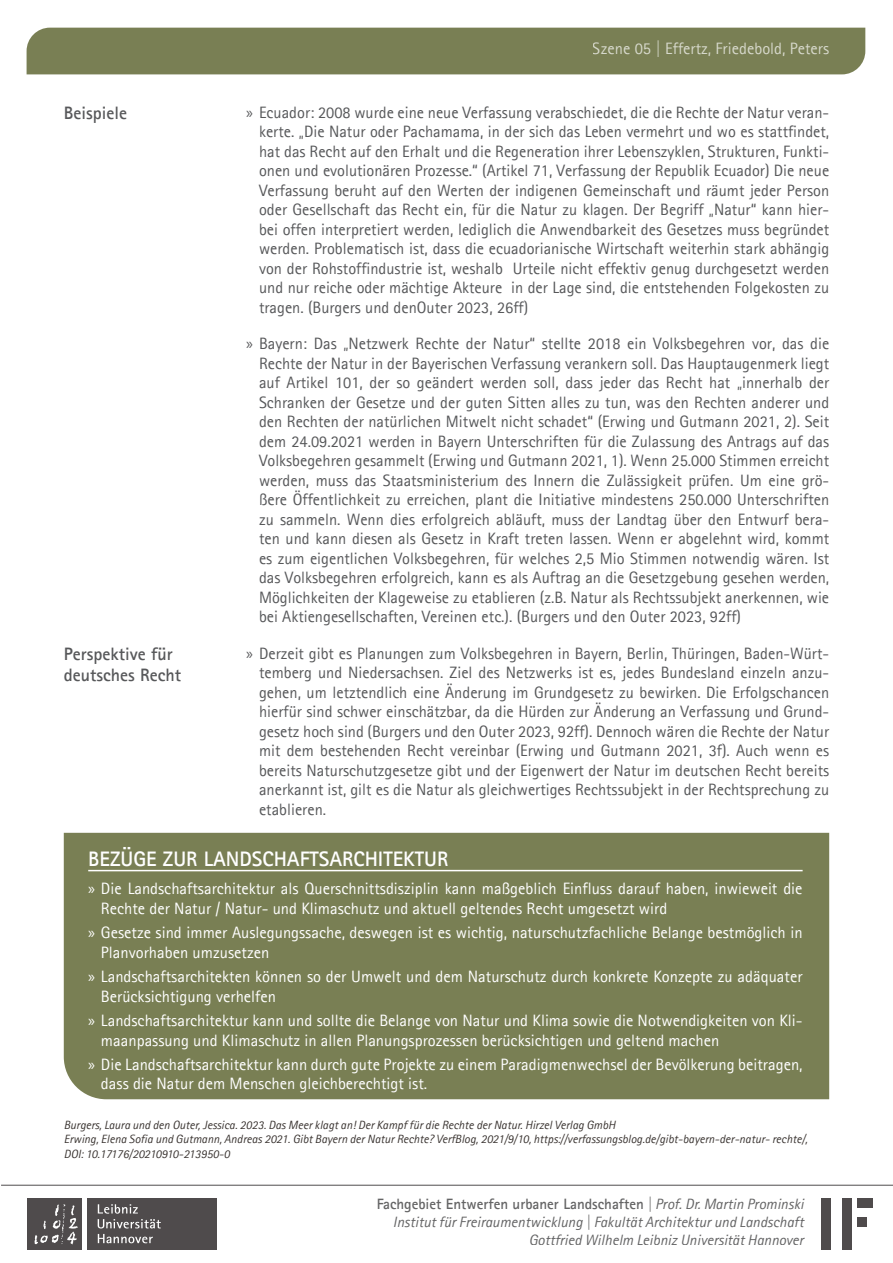
<style>
.page{position:relative;width:893px;height:1263px;background:#fff}
.page>*{position:absolute;margin:0;border:0;box-sizing:border-box;transform-origin:0 0}
.t1{font:700 21px "Agfa Rotis Sans Serif";color:#fff}
.t2{font:700 18px/21.6px "Agfa Rotis Sans Serif";color:#57585a}
.t3{font:16.5px/19.5px "Agfa Rotis Sans Serif";color:#57585a;text-align:justify}
.t4{font:16.5px/19.8px "Agfa Rotis Sans Serif";color:#fff}
.t5{font:italic 15px/18px "Agfa Rotis Sans Serif";color:#3e3e3f;text-align:right}
.t6{font:italic 12px/14.4px "Agfa Rotis Sans Serif";color:#3b3532}
.s1{font-family:"Myriad Pro"}
.s2{font-weight:700;font-style:normal}
</style>
<div class="page">
<hr style="left:1px;top:1185px;width:892px;height:1px;background:#231f20">
<div style="left:842px;top:1198px;width:9px;height:51px;background:#4f4b4c"></div>
<div style="left:821px;top:1198px;width:9px;height:51px;background:#4f4b4c"></div>
<div style="left:857px;top:1218px;width:10px;height:9px;background:#4f4b4c"></div>
<div style="left:857px;top:1198px;width:16px;height:9px;background:#4f4b4c"></div>
<div style="left:88px;top:1198px;width:129px;height:51px;background:#4f4b4c"></div>
<div style="left:28px;top:1198px;width:54px;height:51px;background:#4f4b4c"></div>
<svg style="left:98px;top:1204px;width:63px;height:24px"></svg>
<svg style="left:98px;top:1234px;width:55px;height:9px"></svg>
<svg style="left:34px;top:1204px;width:44px;height:40px"></svg>
<div style="left:27px;top:28px;width:838px;height:46px;background:#797f54"></div>
<div style="left:64px;top:833px;width:765px;height:266px;background:#797f54"></div>
<hr style="left:88px;top:870px;width:715px;height:1px;background:#fff">
<p class="t4" style="left:593px;top:38px;width:238px">Szene 05 | Effertz, Friedebold, Peters</p>
<p class="t2" style="left:64px;top:102px;width:65px">Beispiele</p>
<p class="t3" style="left:259px;top:102px;width:572px;text-indent:-13px"><span class="s1">»</span> Ecuador: 2008 wurde eine neue Verfassung verabschiedet, die die Rechte der Natur veran&shy;kerte. „Die Natur oder Pachamama, in der sich das Leben vermehrt und wo es stattfindet, hat das Recht auf den Erhalt und die Regeneration ihrer Lebenszyklen, Strukturen, Funkti&shy;onen und evolutionären Prozesse.“ (Artikel 71, Verfassung der Republik Ecuador) Die neue Verfassung beruht auf den Werten der indigenen Gemeinschaft und räumt jeder Person oder Gesellschaft das Recht ein, für die Natur zu klagen. Der Begriff „Natur“ kann hier&shy;bei offen interpretiert werden, lediglich die Anwendbarkeit des Gesetzes muss begründet werden. Problematisch ist, dass die ecuadorianische Wirtschaft weiterhin stark abhängig von der Rohstoffindustrie ist, weshalb Urteile nicht effektiv genug durchgesetzt werden und nur reiche oder mächtige Akteure in der Lage sind, die entstehenden Folgekosten zu tragen. (Burgers und denOuter 2023, 26ff)</p>
<p class="t3" style="left:259px;top:334px;width:572px;text-indent:-13px"><span class="s1">»</span> Bayern: Das „Netzwerk Rechte der Natur“ stellte 2018 ein Volksbegehren vor, das die Rechte der Natur in der Bayerischen Verfassung verankern soll. Das Hauptaugenmerk liegt auf Artikel 101, der so geändert werden soll, dass jeder das Recht hat „innerhalb der Schranken der Gesetze und der guten Sitten alles zu tun, was den Rechten anderer und den Rechten der natürlichen Mitwelt nicht schadet“ (Erwing und Gutmann 2021, 2). Seit dem 24.09.2021 werden in Bayern Unterschriften für die Zulassung des Antrags auf das Volksbegehren gesammelt (Erwing und Gutmann 2021, 1). Wenn 25.000 Stimmen erreicht werden, muss das Staatsministerium des Innern die Zulässigkeit prüfen. Um eine grö&shy;ßere Öffentlichkeit zu erreichen, plant die Initiative mindestens 250.000 Unterschriften zu sammeln. Wenn dies erfolgreich abläuft, muss der Landtag über den Entwurf bera&shy;ten und kann diesen als Gesetz in Kraft treten lassen. Wenn er abgelehnt wird, kommt es zum eigentlichen Volksbegehren, für welches 2,5 Mio Stimmen notwendig wären. Ist das Volksbegehren erfolgreich, kann es als Auftrag an die Gesetzgebung gesehen werden, Möglichkeiten der Klageweise zu etablieren (z.B. Natur als Rechtssubjekt anerkennen, wie bei Aktiengesellschaften, Vereinen etc.). (Burgers und den Outer 2023, 92ff)</p>
<p class="t3" style="left:259px;top:643px;width:572px;text-indent:-13px"><span class="s1">»</span> Derzeit gibt es Planungen zum Volksbegehren in Bayern, Berlin, Thüringen, Baden-Würt&shy;temberg und Niedersachsen. Ziel des Netzwerks ist es, jedes Bundesland einzeln anzu&shy;gehen, um letztendlich eine Änderung im Grundgesetz zu bewirken. Die Erfolgschancen hierfür sind schwer einschätzbar, da die Hürden zur Änderung an Verfassung und Grund&shy;gesetz hoch sind (Burgers und den Outer 2023, 92ff). Dennoch wären die Rechte der Natur mit dem bestehenden Recht vereinbar (Erwing und Gutmann 2021, 3f). Auch wenn es bereits Naturschutzgesetze gibt und der Eigenwert der Natur im deutschen Recht bereits anerkannt ist, gilt es die Natur als gleichwertiges Rechtssubjekt in der Rechtsprechung zu etablieren.</p>
<p class="t2" style="left:64px;top:643px;width:119px">Perspektive für deutsches Recht</p>
<p class="t1" style="left:88px;top:845px;width:362px">BEZÜGE ZUR LANDSCHAFTSARCHITEKTUR</p>
<p class="t4" style="left:101px;top:878px;width:703px;text-indent:-13px"><span class="s1">»</span> Die Landschaftsarchitektur als Querschnittsdisziplin kann maßgeblich Einfluss darauf haben, inwieweit die<br>Rechte der Natur / Natur- und Klimaschutz und aktuell geltendes Recht umgesetzt wird</p>
<p class="t4" style="left:101px;top:922px;width:703px;text-indent:-13px"><span class="s1">»</span> Gesetze sind immer Auslegungssache, deswegen ist es wichtig, naturschutzfachliche Belange bestmöglich in<br>Planvorhaben umzusetzen</p>
<p class="t4" style="left:101px;top:966px;width:703px;text-indent:-13px"><span class="s1">»</span> Landschaftsarchitekten können so der Umwelt und dem Naturschutz durch konkrete Konzepte zu adäquater<br>Berücksichtigung verhelfen</p>
<p class="t4" style="left:101px;top:1010px;width:703px;text-indent:-13px"><span class="s1">»</span> Landschaftsarchitektur kann und sollte die Belange von Natur und Klima sowie die Notwendigkeiten von Kli&shy;maanpassung und Klimaschutz in allen Planungsprozessen berücksichtigen und geltend machen</p>
<p class="t4" style="left:101px;top:1054px;width:703px;text-indent:-13px"><span class="s1">»</span> Die Landschaftsarchitektur kann durch gute Projekte zu einem Paradigmenwechsel der Bevölkerung beitragen, dass die Natur dem Menschen gleichberechtigt ist.</p>
<p class="t6" style="left:64px;top:1118px;width:745px">Burgers, Laura und den Outer, Jessica. 2023. Das Meer klagt an! Der Kampf für die Rechte der Natur. Hirzel Verlag GmbH<br>Erwing, Elena Sofia und Gutmann, Andreas 2021. Gibt Bayern der Natur Rechte? VerfBlog, 2021/9/10, https://verfassungsblog.de/gibt-bayern-der-natur- rechte/,<br>DOI: 10.17176/20210910-213950-0</p>
<p class="t5" style="left:376px;top:1195px;width:429px"><span class="s2">Fachgebiet Entwerfen urbaner Landschaften</span> | Prof. Dr. Martin Prominski<br>Institut für Freiraumentwicklung | Fakultät Architektur und Landschaft<br>Gottfried Wilhelm Leibniz Universität Hannover</p>
</div>
